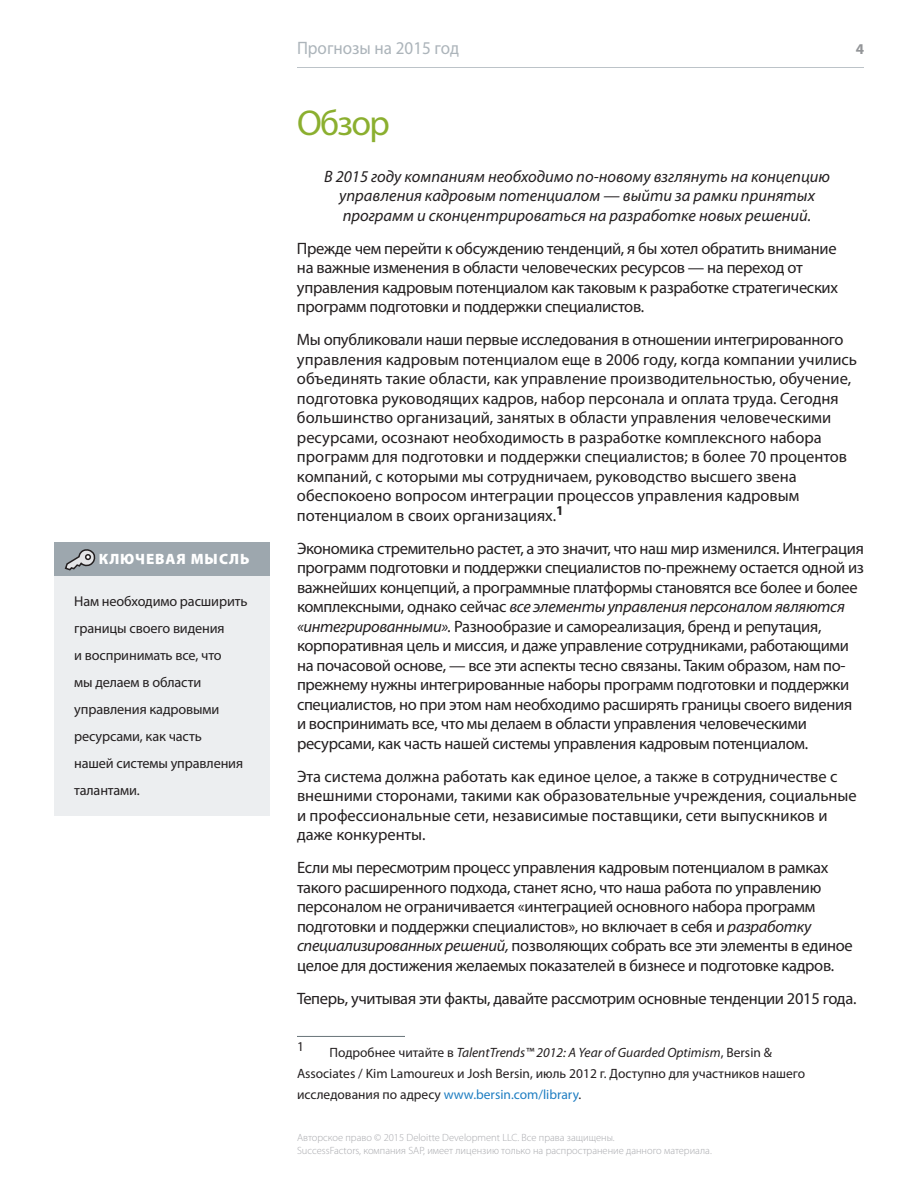
<style>
.page{position:relative;width:918px;height:1188px;background:#fff}
.page>*{position:absolute;margin:0;border:0;box-sizing:border-box;transform-origin:0 0}
.t1{font:36px "Myriad Pro";letter-spacing:-.045em;color:#8baf2f}
.t2{font:18px "Myriad Pro";color:#acb4ba;scale:.95 1}
.t3{font:16.5px/19.5px "Myriad Pro";letter-spacing:-.02em;color:#231f20}
.t4{font:16.5px/19.5px "Myriad Pro";color:#231f20}
.t5{font:italic 16.5px/19.5px "Myriad Pro";color:#231f20;text-align:center}
.t6{font:900 15px "Myriad Pro";letter-spacing:.06em;color:#fff}
.t7{font:700 15px "Myriad Pro";color:#939598}
.t8{font:14.25px/27px "Myriad Pro";letter-spacing:-.01em;color:#231f20}
.t9{font:13.5px/21px "Myriad Pro";color:#231f20}
.t10{font:300 10.5px/13.5px "Myriad Pro";color:#a8a9ad}
.s1{font-style:italic}
.s2{color:#1f7ec2}
</style>
<div class="page">
<hr style="left:297px;top:67px;width:567px;height:1px;background:#bcc3c8">
<hr style="left:297px;top:1036px;width:108px;height:1px;background:#687379">
<div style="left:54px;top:575px;width:216px;height:240px;background:#eceef0"></div>
<div style="left:54px;top:542px;width:216px;height:33px;background:#9da7ae"></div>
<svg style="left:64px;top:549px;width:32px;height:22px"></svg>
<p class="t6" style="left:99px;top:549px;width:152px">КЛЮЧЕВАЯ МЫСЛЬ</p>
<p class="t8" style="left:74px;top:588px;width:175px">Нам необходимо расширить границы своего видения<br>и воспринимать все, что<br>мы делаем в области управления кадровыми ресурсами, как часть<br>нашей системы управления талантами.</p>
<p class="t2" style="left:297px;top:37px;width:172px">Прогнозы на 2015 год</p>
<p class="t7" style="left:856px;top:39px;width:10px">4</p>
<h1 class="t1" style="left:297px;top:101px;width:95px">Обзор</h1>
<p class="t5" style="left:324px;top:166px;width:507px">В 2015 году компаниям необходимо по-новому взглянуть на концепцию управления кадровым потенциалом — выйти за рамки принятых программ и сконцентрироваться на разработке новых решений.</p>
<p class="t3" style="left:297px;top:238px;width:543px">Прежде чем перейти к обсуждению тенденций, я бы хотел обратить внимание на важные изменения в области человеческих ресурсов — на переход от управления кадровым потенциалом как таковым к разработке стратегических программ подготовки и поддержки специалистов.</p>
<p class="t4" style="left:297px;top:329px;width:562px">Мы опубликовали наши первые исследования в отношении интегрированного управления кадровым потенциалом еще в 2006 году, когда компании учились объединять такие области, как управление производительностью, обучение, подготовка руководящих кадров, набор персонала и оплата труда. Сегодня большинство организаций, занятых в области управления человеческими ресурсами, осознают необходимость в разработке комплексного набора программ для подготовки и поддержки специалистов; в более 70 процентов компаний, с которыми мы сотрудничаем, руководство высшего звена обеспокоено вопросом интеграции процессов управления кадровым потенциалом в своих организациях.<sup>1</sup></p>
<p class="t3" style="left:297px;top:538px;width:569px">Экономика стремительно растет, а это значит, что наш мир изменился. Интеграция программ подготовки и поддержки специалистов по-прежнему остается одной из важнейших концепций, а программные платформы становятся все более и более комплексными, однако сейчас <span class="s1">все элементы управления персоналом являются «интегрированными».</span> Разнообразие и самореализация, бренд и репутация, корпоративная цель и миссия, и даже управление сотрудниками, работающими на почасовой основе, — все эти аспекты тесно связаны. Таким образом, нам по&shy;прежнему нужны интегрированные наборы программ подготовки и поддержки специалистов, но при этом нам необходимо расширять границы своего видения и воспринимать все, что мы делаем в области управления человеческими ресурсами, как часть нашей системы управления кадровым потенциалом.</p>
<p class="t4" style="left:297px;top:766px;width:561px">Эта система должна работать как единое целое, а также в сотрудничестве с внешними сторонами, такими как образовательные учреждения, социальные и профессиональные сети, независимые поставщики, сети выпускников и даже конкуренты.</p>
<p class="t3" style="left:297px;top:857px;width:557px">Если мы пересмотрим процесс управления кадровым потенциалом в рамках такого расширенного подхода, станет ясно, что наша работа по управлению персоналом не ограничивается «интеграцией основного набора программ подготовки и поддержки специалистов», но включает в себя и <span class="s1">разработку специализированных решений,</span> позволяющих собрать все эти элементы в единое целое для достижения желаемых показателей в бизнесе и подготовке кадров.</p>
<p class="t3" style="left:297px;top:988px;width:561px">Теперь, учитывая эти факты, давайте рассмотрим основные тенденции 2015 года.</p>
<p class="t9" style="left:297px;top:1036px;width:8px">1</p>
<p class="t9" style="left:297px;top:1042px;width:510px;text-indent:32px">Подробнее читайте в <span class="s1">TalentTrends™ 2012: A Year of Guarded Optimism</span>, Bersin &amp;<br>Associates / Kim Lamoureux и Josh Bersin, июль 2012 г. Доступно для участников нашего исследования по адресу <span class="s2">www.bersin.com/library</span>.</p>
<p class="t10" style="left:297px;top:1131px;width:416px">Авторское право © 2015 Deloitte Development LLC. Все права защищены.<br>SuccessFactors, компания SAP, имеет лицензию только на распространение данного материала.</p>
</div>
